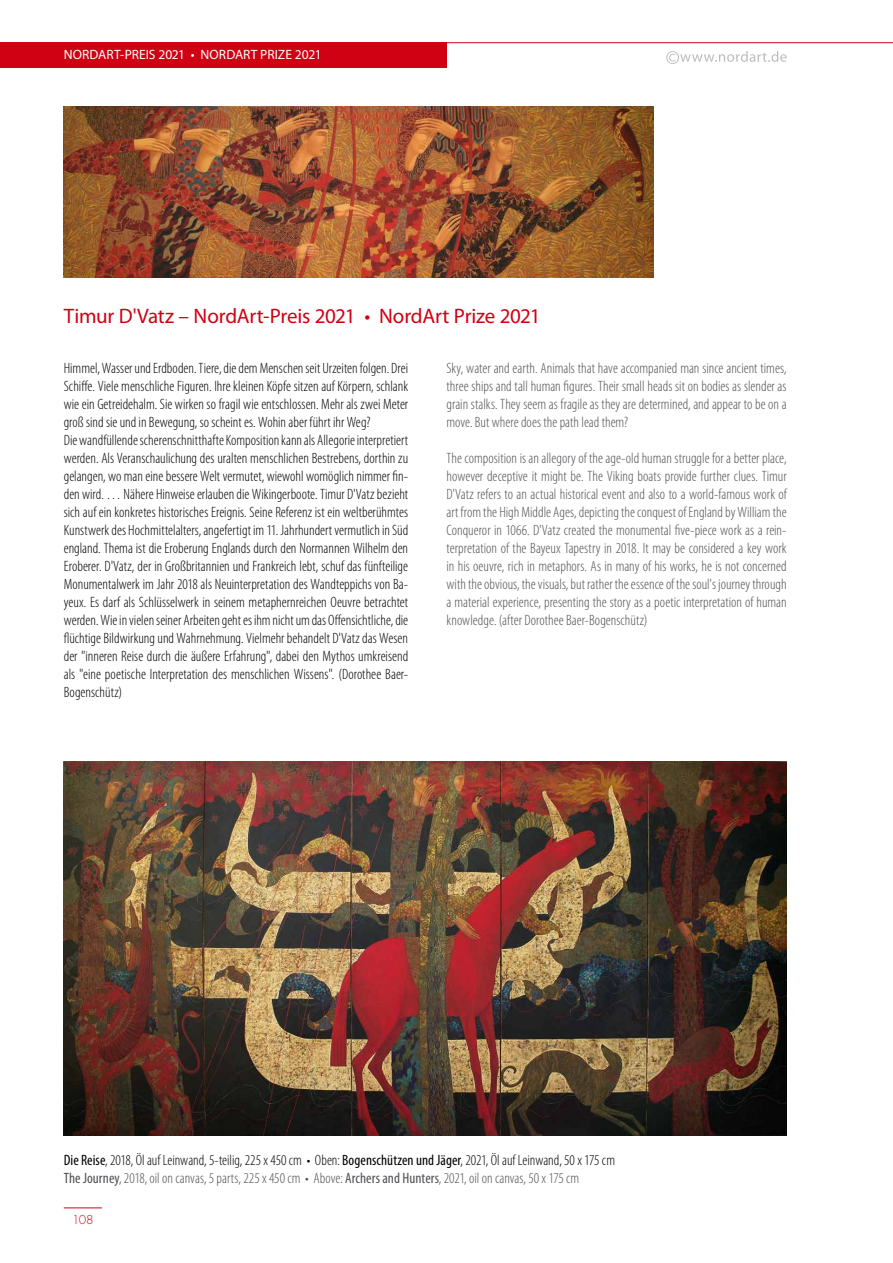
<style>
.page{position:relative;width:893px;height:1263px;background:#fff}
.page>*{position:absolute;margin:0;border:0;box-sizing:border-box;transform-origin:0 0}
.t1{font:21px "Myriad Pro";letter-spacing:-.01em;color:#d10114}
.t2{font:300 condensed 15px/18px "Myriad Pro";color:#000}
.t3{font:300 condensed 15px/18px "Myriad Pro";color:#514f53;text-align:justify}
.t4{font:13.5px "Myriad Pro";color:#fff}
.t5{font:300 12px "Futura Std";color:#d10114}
.s1{font-weight:400}
.s2{font-weight:400;color:#514f53}
.s3{color:#514f53}
</style>
<div class="page">
<div style="left:0;top:43px;width:446px;height:25px;background:#d10114"></div>
<hr style="left:446px;top:42px;width:447px;height:1px;background:#d10114">
<hr style="left:64px;top:1207px;width:38px;height:1px;background:#d10114">
<svg style="left:666px;top:51px;width:121px;height:13px"></svg>
<img style="left:64px;top:761px;width:723px;height:375px">
<img style="left:64px;top:107px;width:589px;height:170px">
<p class="t4" style="left:64px;top:46px;width:259px">NORDART-PREIS 2021 • NORDART PRIZE 2021</p>
<h1 class="t1" style="left:64px;top:303px;width:478px">Timur D'Vatz – NordArt-Preis 2021 • NordArt Prize 2021</h1>
<p class="t2" style="left:64px;top:359px;width:346px">Himmel, Wasser und Erdboden. Tiere, die dem Menschen seit Urzeiten folgen. Drei Schiffe. Viele menschliche Figuren. Ihre kleinen Köpfe sitzen auf Körpern, schlank wie ein Getreidehalm. Sie wirken so fragil wie entschlossen. Mehr als zwei Meter groß sind sie und in Bewegung, so scheint es. Wohin aber führt ihr Weg?<br>Die wandfüllende scherenschnitthafte Komposition kann als Allegorie interpretiert werden. Als Veranschaulichung des uralten menschlichen Bestrebens, dorthin zu gelangen, wo man eine bessere Welt vermutet, wiewohl womöglich nimmer fin&shy;den wird. … Nähere Hinweise erlauben die Wikingerboote. Timur D'Vatz bezieht sich auf ein konkretes historisches Ereignis. Seine Referenz ist ein weltberühmtes Kunstwerk des Hochmittelalters, angefertigt im 11. Jahrhundert vermutlich in Süd england. Thema ist die Eroberung Englands durch den Normannen Wilhelm den Eroberer. D'Vatz, der in Großbritannien und Frankreich lebt, schuf das fünfteilige Monumentalwerk im Jahr 2018 als Neuinterpretation des Wandteppichs von Ba&shy;yeux. Es darf als Schlüsselwerk in seinem metaphernreichen Oeuvre betrachtet werden. Wie in vielen seiner Arbeiten geht es ihm nicht um das Offensichtliche, die flüchtige Bildwirkung und Wahrnehmung. Vielmehr behandelt D'Vatz das Wesen der "inneren Reise durch die äußere Erfahrung", dabei den Mythos umkreisend als "eine poetische Interpretation des menschlichen Wissens". (Dorothee Baer-Bogenschütz)</p>
<p class="t3" style="left:446px;top:359px;width:342px">Sky, water and earth. Animals that have accompanied man since ancient times, three ships and tall human figures. Their small heads sit on bodies as slender as grain stalks. They seem as fragile as they are determined, and appear to be on a move. But where does the path lead them?</p>
<p class="t3" style="left:446px;top:449px;width:342px">The composition is an allegory of the age-old human struggle for a better place, however deceptive it might be. The Viking boats provide further clues. Timur D'Vatz refers to an actual historical event and also to a world-famous work of art from the High Middle Ages, depicting the conquest of England by William the Conqueror in 1066. D'Vatz created the monumental five-piece work as a rein&shy;terpretation of the Bayeux Tapestry in 2018. It may be considered a key work in his oeuvre, rich in metaphors. As in many of his works, he is not concerned with the obvious, the visuals, but rather the essence of the soul's journey through a material experience, presenting the story as a poetic interpretation of human knowledge. (after Dorothee Baer-Bogenschütz)</p>
<p class="t2" style="left:64px;top:1151px;width:553px"><span class="s1">Die Reise</span>, 2018, Öl auf Leinwand, 5-teilig, 225 x 450 cm • Oben: <span class="s1">Bogenschützen und Jäger</span>, 2021, Öl auf Leinwand, 50 x 175 cm<br><span class="s2">The Journey</span><span class="s3">, 2018, oil on canvas, 5 parts, 225 x 450 cm • Above:</span> <span class="s2">Archers and Hunters</span><span class="s3">, 2021, oil on canvas, 50 x 175 cm</span></p>
<p class="t5" style="left:72px;top:1212px;width:23px">108</p>
</div>
